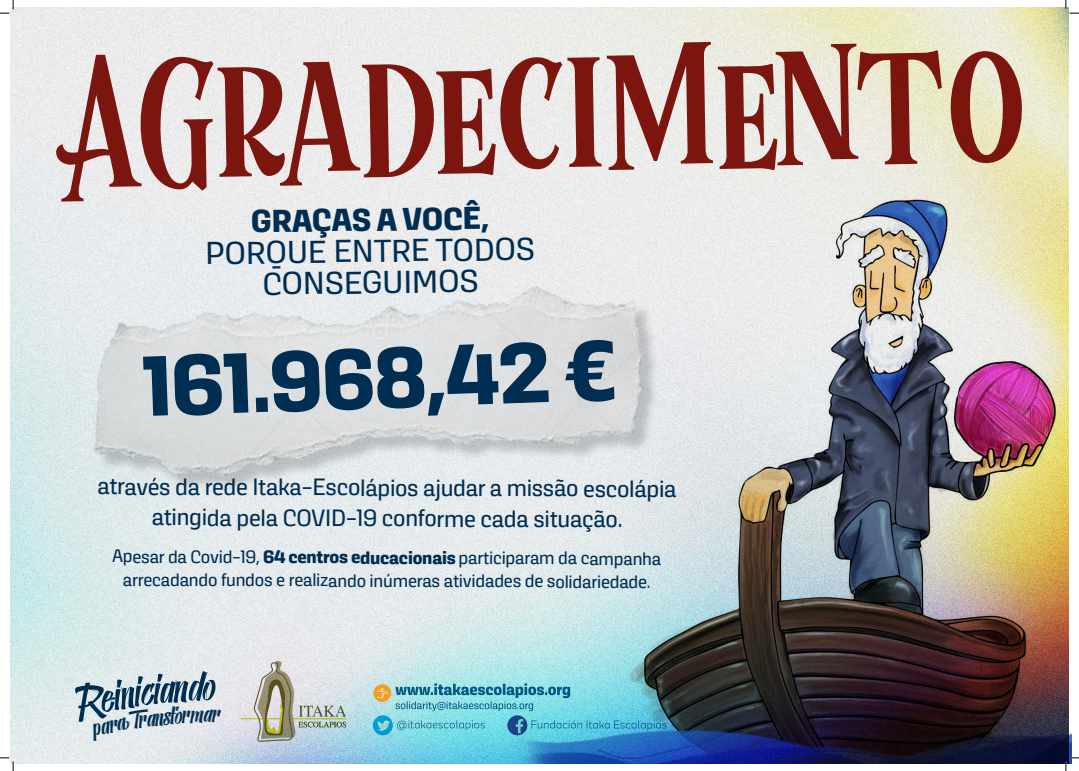
<style>
.page{position:relative;width:1079px;height:771px;background:#fff}
.page>*{position:absolute;margin:0;border:0;box-sizing:border-box;transform-origin:0 0}
.t1{font:171.25px "Herald Typeface";color:#861811}
.t2{font:700 85.44px "Kawak";color:#002e52}
.t3{font:31.75px/31.2px "Kawak";color:#002e52;text-align:center;scale:1.04 1}
.t4{font:700 31.75px "Kawak";color:#002e52;scale:1.04 1}
.t5{font:23.75px/30.6px "Kawak";letter-spacing:-.015em;color:#002e52;text-align:center}
.t6{font:18.12px/22.8px "Kawak";letter-spacing:-.015em;color:#002e52;text-align:center}
.s1{font-weight:700}
</style>
<div class="page">
<img style="left:10px;top:8px;width:1058px;height:755px">
<img style="left:466px;top:89px;width:605px;height:674px">
<hr style="left:241px;top:718px;width:105px;height:1px;background:#dcdc1d">
<svg style="left:254px;top:660px;width:92px;height:82px;background:#bfc3bb"></svg>
<div style="left:97px;top:288px;width:563px;height:206px;background:#e5eaed"></div>
<img style="left:64px;top:272px;width:604px;height:215px">
<svg style="left:531px;top:720px;width:135px;height:10px"></svg>
<svg style="left:507px;top:715px;width:20px;height:20px"></svg>
<svg style="left:516px;top:718px;width:7px;height:15px"></svg>
<svg style="left:397px;top:720px;width:88px;height:10px"></svg>
<svg style="left:373px;top:715px;width:20px;height:20px"></svg>
<svg style="left:377px;top:720px;width:13px;height:10px"></svg>
<svg style="left:373px;top:684px;width:18px;height:17px"></svg>
<svg style="left:377px;top:687px;width:10px;height:11px"></svg>
<svg style="left:395px;top:683px;width:175px;height:28px;background:#6dbdcc"></svg>
<svg style="left:0;top:0;width:14px;height:14px"></svg>
<svg style="left:0;top:757px;width:14px;height:13px"></svg>
<svg style="left:1065px;top:0;width:14px;height:14px"></svg>
<svg style="left:1065px;top:757px;width:14px;height:13px"></svg>
<svg style="left:70px;top:671px;width:151px;height:70px;background:#e3e9ec"></svg>
<h1 class="t1" style="left:53px;top:-7px;width:968px;rotate:-1deg">AGradecimento</h1>
<h3 class="t4" style="left:251px;top:203px;width:230px;rotate:-1deg">GRAÇAS A VOCÊ,</h3>
<h3 class="t3" style="left:205px;top:238px;width:318px;rotate:-1deg">PORQUE ENTRE TODOS<br>CONSEGUIMOS</h3>
<h2 class="t2" style="left:141px;top:336px;width:476px;rotate:-2deg">161.968,42 €</h2>
<h3 class="t5" style="left:97px;top:472px;width:581px">através da rede Itaka-Escolápios ajudar a missão escolápia atingida pela COVID-19 conforme cada situação.</h3>
<p class="t6" style="left:112px;top:546px;width:551px">Apesar da Covid-19, <span class="s1">64 centros educacionais</span> participaram da campanha arrecadando fundos e realizando inúmeras atividades de solidariedade.</p>
</div>
